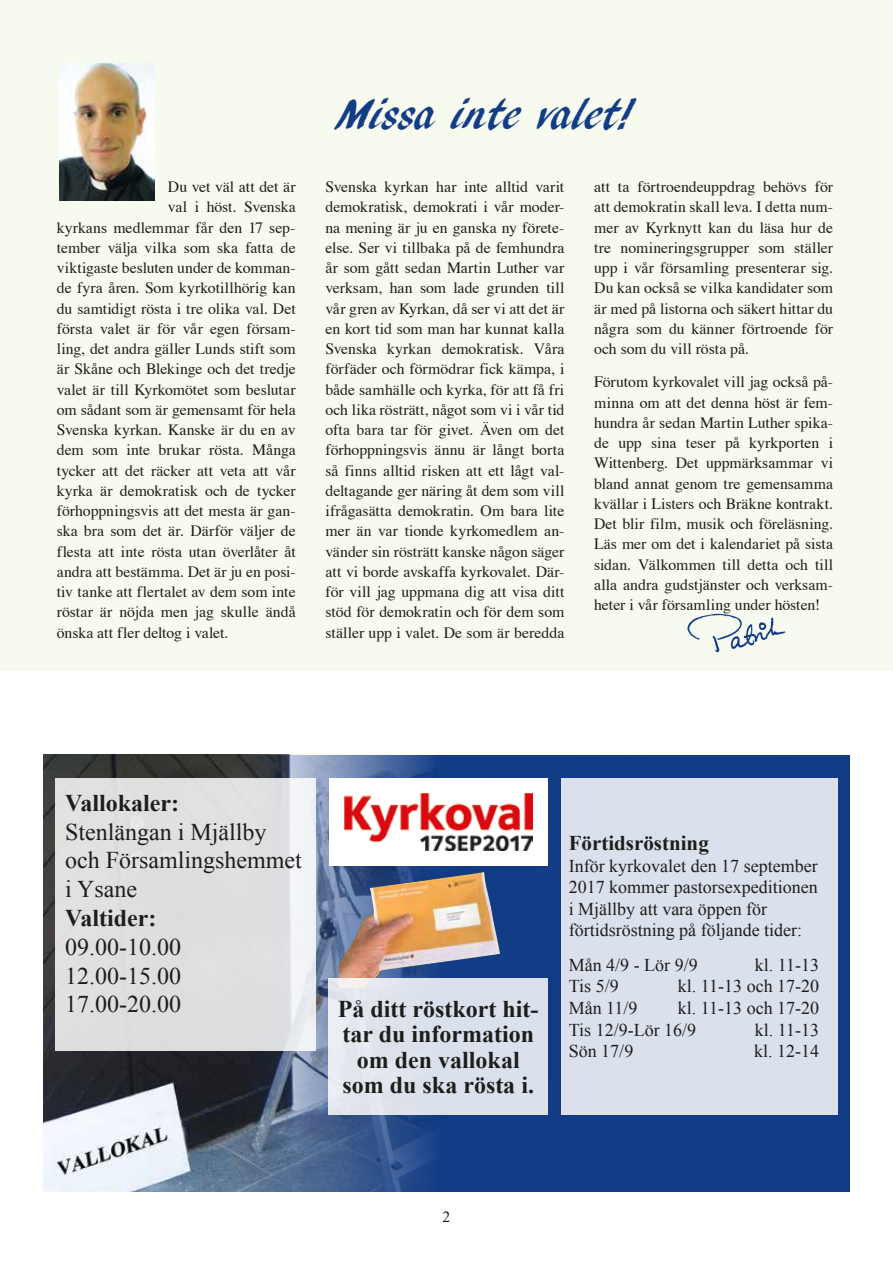
<style>
.page{position:relative;width:893px;height:1263px;background:#fff}
.page>*{position:absolute;margin:0;border:0;box-sizing:border-box;transform-origin:0 0}
.t1{font:44.85px "ARBLANCA";letter-spacing:.005em;color:#123c86}
.t2{font:700 24px/25.5px "Times New Roman";color:#1d1d1b;text-align:center}
.t3{font:24px/28.8px "Times New Roman";color:#1d1d1b}
.t4{font:700 21px "Times New Roman";color:#1d1d1b}
.t5{font:18px/21.6px "Times New Roman";color:#1d1d1b}
.t6{font:15.75px/20.2px "Times";color:#1d1d1b;text-align:justify}
.t7{font:15.75px "Times New Roman";color:#1d1d1b}
</style>
<div class="page">
<div style="left:43px;top:755px;width:807px;height:436px;background:#123c86"></div>
<img style="left:43px;top:755px;width:505px;height:436px">
<div style="left:0;top:0;width:893px;height:671px;background:#f7faef"></div>
<img style="left:59px;top:64px;width:96px;height:137px">
<img style="left:687px;top:613px;width:99px;height:40px">
<svg style="left:55px;top:778px;width:260px;height:272px;background:#e0e0e1"></svg>
<div style="left:561px;top:778px;width:277px;height:337px;background:#dae1ec"></div>
<img style="left:339px;top:872px;width:161px;height:107px">
<div style="left:329px;top:778px;width:218px;height:88px;background:#fff"></div>
<img style="left:344px;top:794px;width:188px;height:56px">
<div style="left:329px;top:979px;width:219px;height:136px;background:linear-gradient(to right,#e4e7ee,#d6dfeb)"></div>
<p class="t6" style="left:168px;top:177px;width:129px">Du vet väl att det är</p>
<p class="t6" style="left:168px;top:198px;width:129px">val i höst. Svenska</p>
<p class="t6" style="left:57px;top:218px;width:240px">kyrkans medlemmar får den 17 sep-</p>
<p class="t6" style="left:57px;top:238px;width:240px">tember välja vilka som ska fatta de</p>
<p class="t6" style="left:57px;top:259px;width:240px">viktigaste besluten under de komman-</p>
<p class="t6" style="left:57px;top:279px;width:240px">de fyra åren. Som kyrkotillhörig kan</p>
<p class="t6" style="left:57px;top:299px;width:240px">du samtidigt rösta i tre olika val. Det</p>
<p class="t6" style="left:57px;top:319px;width:240px">första valet är för vår egen försam-</p>
<p class="t6" style="left:57px;top:340px;width:240px">ling, det andra gäller Lunds stift som</p>
<p class="t6" style="left:57px;top:360px;width:240px">är Skåne och Blekinge och det tredje</p>
<p class="t6" style="left:57px;top:380px;width:240px">valet är till Kyrkomötet som beslutar</p>
<p class="t6" style="left:57px;top:400px;width:240px">om sådant som är gemensamt för hela</p>
<p class="t6" style="left:57px;top:421px;width:240px">Svenska kyrkan. Kanske är du en av</p>
<p class="t6" style="left:57px;top:441px;width:240px">dem som inte brukar rösta. Många</p>
<p class="t6" style="left:57px;top:461px;width:240px">tycker att det räcker att veta att vår</p>
<p class="t6" style="left:57px;top:481px;width:240px">kyrka är demokratisk och de tycker</p>
<p class="t6" style="left:57px;top:502px;width:240px">förhoppningsvis att det mesta är gan-</p>
<p class="t6" style="left:57px;top:522px;width:240px">ska bra som det är. Därför väljer de</p>
<p class="t6" style="left:57px;top:542px;width:240px">flesta att inte rösta utan överlåter åt</p>
<p class="t6" style="left:57px;top:562px;width:240px">andra att bestämma. Det är ju en posi-</p>
<p class="t6" style="left:57px;top:583px;width:240px">tiv tanke att flertalet av dem som inte</p>
<p class="t6" style="left:57px;top:603px;width:240px">röstar är nöjda men jag skulle ändå</p>
<p class="t6" style="left:57px;top:623px;width:173px">önska att fler deltog i valet.</p>
<h1 class="t1" style="left:336px;top:90px;width:299px">Missa inte valet!</h1>
<p class="t6" style="left:325px;top:178px;width:240px">Svenska kyrkan har inte alltid varit demokratisk, demokrati i vår moder&shy;na mening är ju en ganska ny förete&shy;else. Ser vi tillbaka på de femhundra år som gått sedan Martin Luther var verksam, han som lade grunden till vår gren av Kyrkan, då ser vi att det är en kort tid som man har kunnat kalla Svenska kyrkan demokratisk. Våra förfäder och förmödrar fick kämpa, i både samhälle och kyrka, för att få fri och lika rösträtt, något som vi i vår tid ofta bara tar för givet. Även om det förhoppningsvis ännu är långt borta så finns alltid risken att ett lågt val&shy;deltagande ger näring åt dem som vill ifrågasätta demokratin. Om bara lite mer än var tionde kyrkomedlem an&shy;vänder sin rösträtt kanske någon säger att vi borde avskaffa kyrkovalet. Där&shy;för vill jag uppmana dig att visa ditt stöd för demokratin och för dem som ställer upp i valet. De som är beredda</p>
<p class="t6" style="left:594px;top:178px;width:240px">att ta förtroendeuppdrag behövs för att demokratin skall leva. I detta num&shy;mer av Kyrknytt kan du läsa hur de tre nomineringsgrupper som ställer upp i vår församling presenterar sig.<br>Du kan också se vilka kandidater som är med på listorna och säkert hittar du några som du känner förtroende för och som du vill rösta på.</p>
<p class="t6" style="left:594px;top:373px;width:240px">Förutom kyrkovalet vill jag också på&shy;minna om att det denna höst är fem&shy;hundra år sedan Martin Luther spika&shy;de upp sina teser på kyrkporten i Wittenberg. Det uppmärksammar vi bland annat genom tre gemensamma kvällar i Listers och Bräkne kontrakt.<br>Det blir film, musik och föreläsning.<br>Läs mer om det i kalendariet på sista sidan. Välkommen till detta och till alla andra gudstjänster och verksam&shy;heter i vår församling under hösten!</p>
<h2 class="t2" style="left:65px;top:790px;width:115px">Vallokaler:</h2>
<h2 class="t3" style="left:65px;top:817px;width:238px">Stenlängan i Mjällby och Församlingshemmet i Ysane</h2>
<h2 class="t2" style="left:65px;top:905px;width:93px">Valtider:</h2>
<h2 class="t3" style="left:65px;top:932px;width:117px;text-align:justify">09.00-10.00<br>12.00-15.00<br>17.00-20.00</h2>
<h2 class="t2" style="left:338px;top:996px;width:202px">På ditt röstkort hit&shy;tar du information om den vallokal som du ska rösta i.</h2>
<h3 class="t4" style="left:569px;top:831px;width:142px">Förtidsröstning</h3>
<p class="t5" style="left:569px;top:854px;width:250px">Inför kyrkovalet den 17 september 2017 kommer pastorsexpeditionen i Mjällby att vara öppen för förtidsröstning på följande tider:</p>
<p class="t5" style="left:569px;top:954px;width:130px">Mån 4/9 - Lör 9/9</p>
<p class="t5" style="left:755px;top:954px;width:66px">kl. 11-13</p>
<p class="t5" style="left:569px;top:975px;width:51px">Tis 5/9</p>
<p class="t5" style="left:678px;top:975px;width:143px">kl. 11-13 och 17-20</p>
<p class="t5" style="left:569px;top:997px;width:70px">Mån 11/9</p>
<p class="t5" style="left:569px;top:997px;width:252px;text-indent:109px">kl. 11-13 och 17-20<br>Tis 12/9-Lör 16/9</p>
<p class="t5" style="left:755px;top:1018px;width:66px">kl. 11-13</p>
<p class="t5" style="left:569px;top:1040px;width:66px">Sön 17/9</p>
<p class="t5" style="left:754px;top:1040px;width:66px">kl. 12-14</p>
<p class="t7" style="left:443px;top:1208px;width:9px">2</p>
</div>
